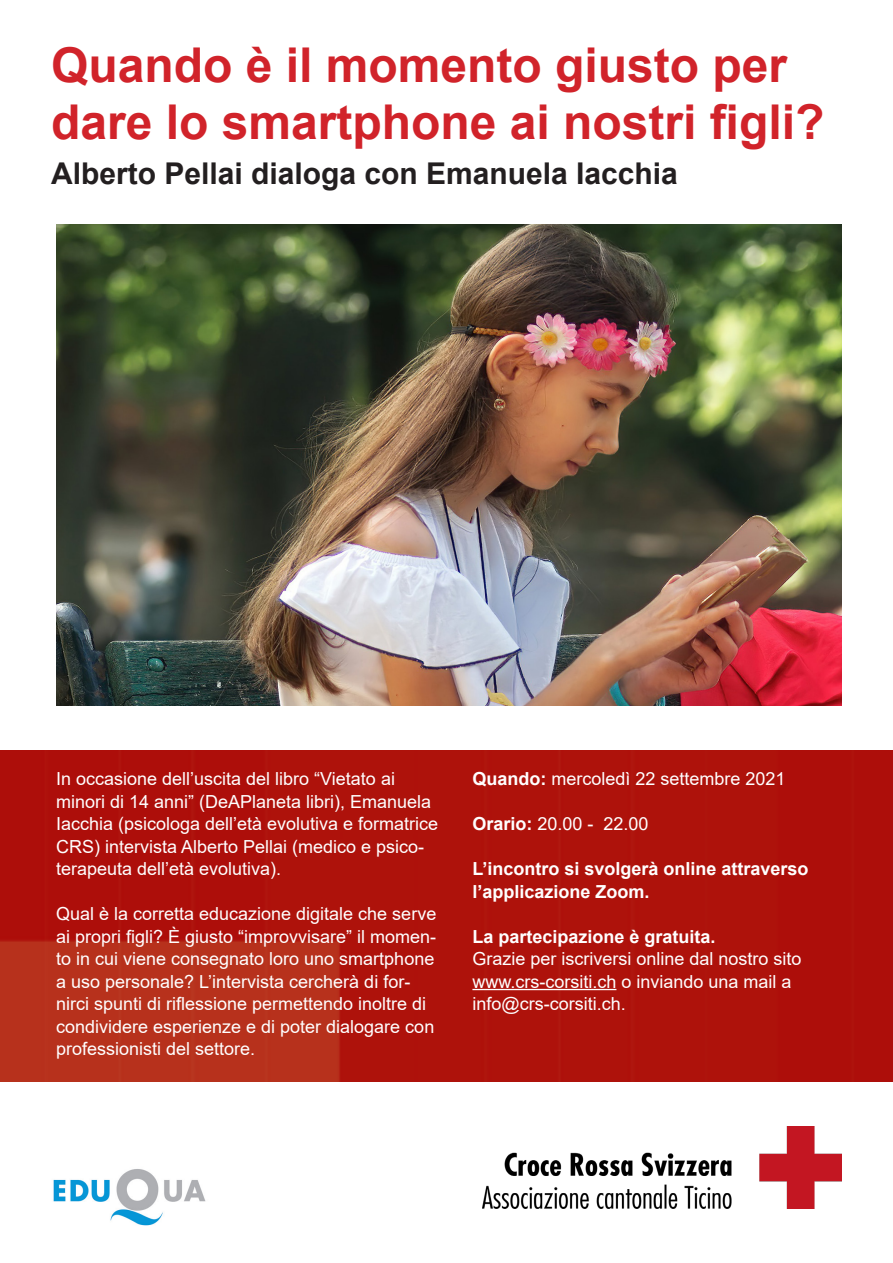
<style>
.page{position:relative;width:893px;height:1263px;background:#fff}
.page>*{position:absolute;margin:0;border:0;box-sizing:border-box;transform-origin:0 0}
.t1{font:700 48px/57px "Arial";color:#d1232a}
.t2{font:700 30px "Arial";color:#231f20}
.t3{font:18px/22.5px "Arial";color:#fff}
.t4{font:700 18px/22.5px "Arial";color:#fff}
.s1{font-weight:700}
</style>
<div class="page">
<img style="left:56px;top:225px;width:785px;height:480px">
<img style="left:0;top:751px;width:893px;height:330px">
<img style="left:483px;top:1127px;width:358px;height:82px">
<img style="left:53px;top:1169px;width:153px;height:57px">
<hr style="left:472px;top:989px;width:144px;height:1px;background:#fff">
<h1 class="t1" style="left:51px;top:37px;width:775px">Quando è il momento giusto per dare lo smartphone ai nostri figli?</h1>
<h2 class="t2" style="left:51px;top:152px;width:628px">Alberto Pellai dialoga con Emanuela Iacchia</h2>
<p class="t3" style="left:56px;top:767px;width:384px">In occasione dell’uscita del libro “Vietato ai minori di 14 anni” (DeAPlaneta libri), Emanuela Iacchia (psicologa dell’età evolutiva e formatrice CRS) intervista Alberto Pellai (medico e psico&shy;terapeuta dell’età evolutiva).</p>
<p class="t3" style="left:56px;top:902px;width:382px">Qual è la corretta educazione digitale che serve ai propri figli? È giusto “improvvisare” il momen&shy;to in cui viene consegnato loro uno smartphone a uso personale? L’intervista cercherà di for&shy;nirci spunti di riflessione permettendo inoltre di condividere esperienze e di poter dialogare con professionisti del settore.</p>
<p class="t3" style="left:472px;top:767px;width:315px"><span class="s1">Quando:</span> mercoledì 22 settembre 2021</p>
<p class="t3" style="left:472px;top:812px;width:178px"><span class="s1">Orario:</span> 20.00 - 22.00</p>
<p class="t4" style="left:472px;top:858px;width:338px">L’incontro si svolgerà online attraverso l’applicazione Zoom.</p>
<p class="t4" style="left:472px;top:925px;width:245px">La partecipazione è gratuita.</p>
<p class="t3" style="left:472px;top:947px;width:331px">Grazie per iscriversi online dal nostro sito www.crs-corsiti.ch o inviando una mail a info@crs-corsiti.ch.</p>
</div>
